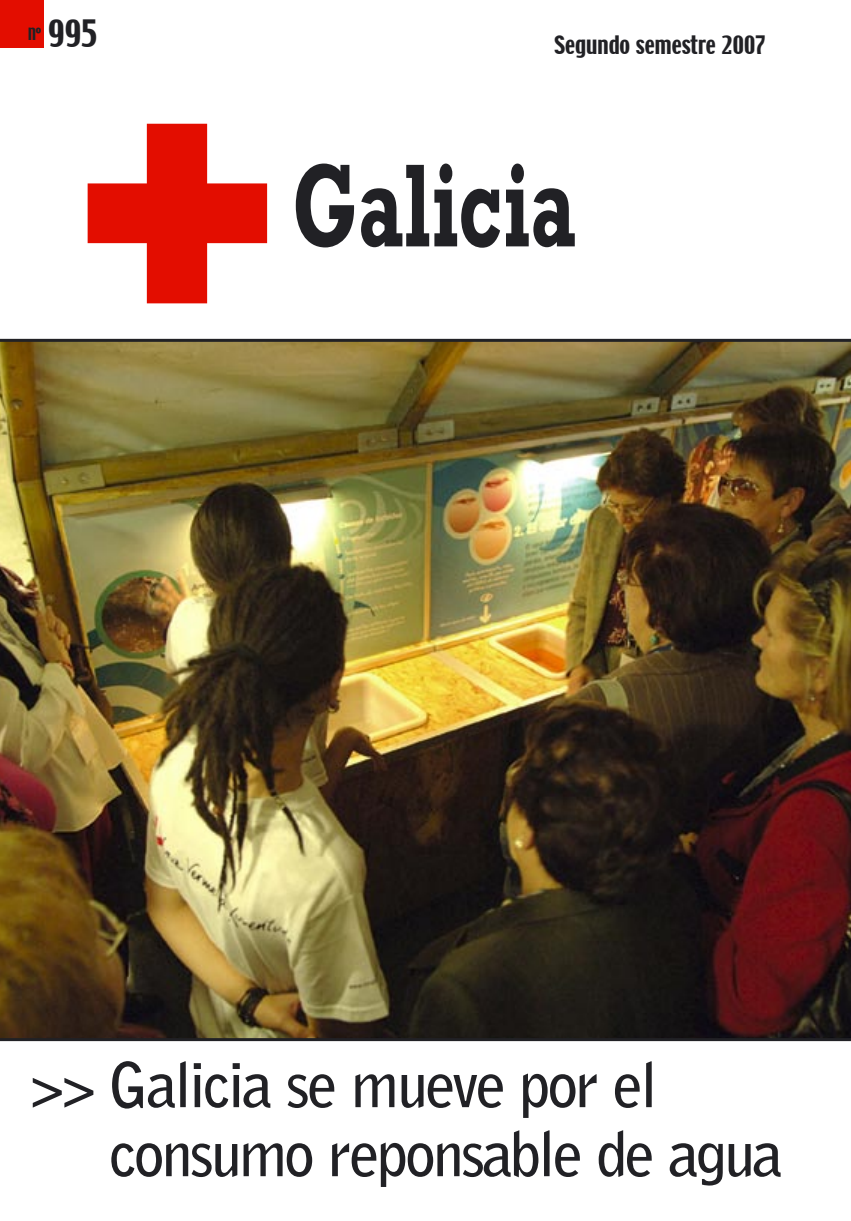
<style>
.page{position:relative;width:851px;height:1221px;background:#fff}
.page>*{position:absolute;margin:0;border:0;box-sizing:border-box;transform-origin:0 0}
.t1{font:700 120px "Rockwell";color:#212125;scale:.65 1}
.t2{font:700 61.5px/69px "Bell Gothic";letter-spacing:-.045em;color:#212125}
.t3{font:33.45px "Techno";color:#212125}
.t4{font:22.5px "Techno";color:#212125}
.t5{font:15px "Techno";color:#212125}
.s1{color:#e30d00}
.s2{font-size:57px}
</style>
<div class="page">
<img style="left:0;top:342px;width:850px;height:696px">
<div style="left:0;top:0;width:44px;height:48px;background:#e30d00"></div>
<hr style="left:0;top:1038px;width:850px;height:3px;background:#212125">
<hr style="left:0;top:339px;width:850px;height:3px;background:#212125">
<p class="t5" style="left:28px;top:24px;width:15px">Nº</p>
<p class="t3" style="left:48px;top:11px;width:51px">995</p>
<p class="t4" style="left:554px;top:30px;width:213px">Segundo semestre 2007</p>
<h1 class="t1" style="left:79px;top:135px;width:766px"><span class="s1">✚</span> Galicia</h1>
<p class="t2" style="left:109px;top:1050px;width:675px;text-indent:-79px"><span class="s2">&gt;&gt;</span> Galicia se mueve por el consumo reponsable de agua</p>
</div>
